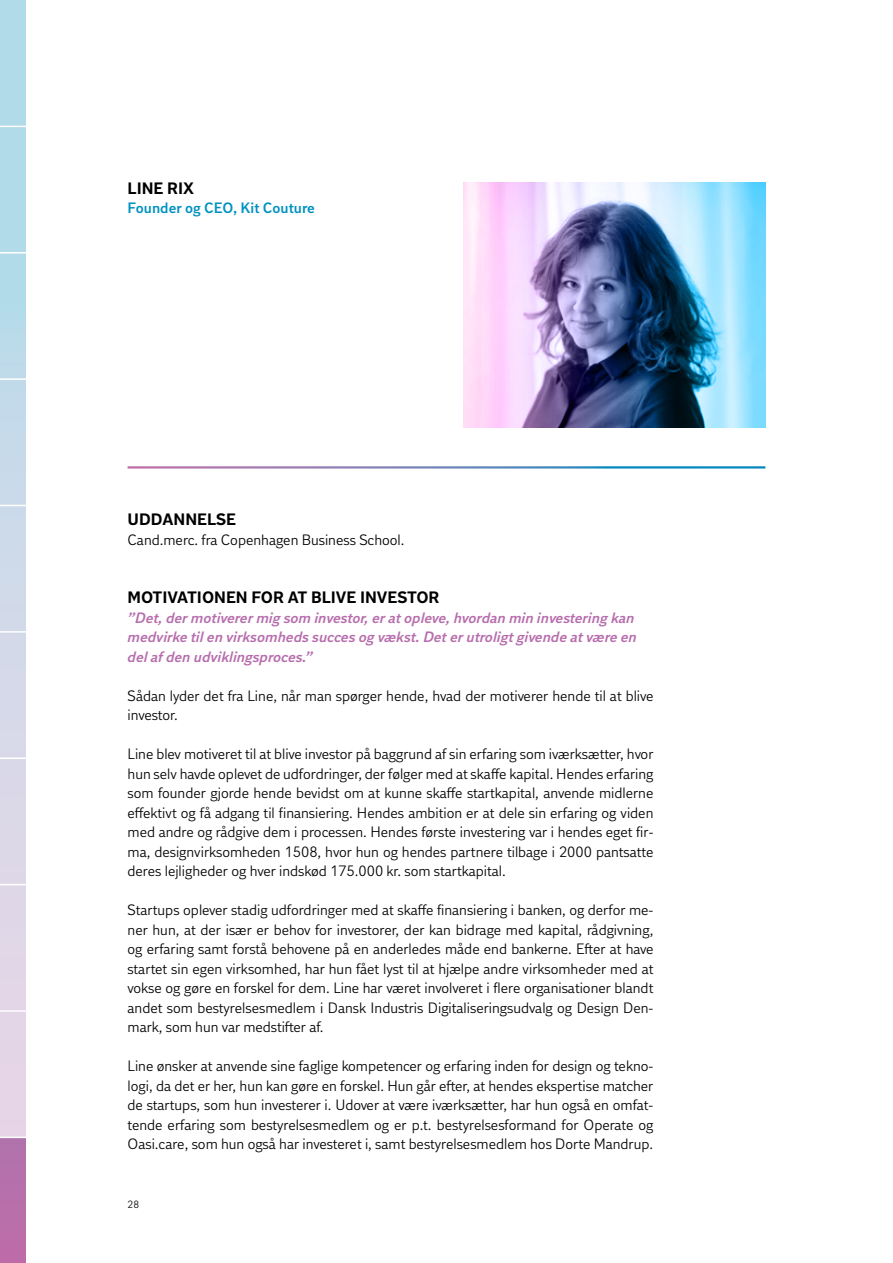
<style>
.page{position:relative;width:893px;height:1263px;background:#fff}
.page>*{position:absolute;margin:0;border:0;box-sizing:border-box;transform-origin:0 0}
.t1{font:700 16.5px "DI Sans";color:#000}
.t2{font:15px/19.5px "DI Sans";color:#000;text-align:justify}
.t3{font:italic 600 15px/19.5px "DI Sans";color:#b76dad}
.t4{font:600 15px "DI Sans";color:#0092c0}
.t5{font:10.5px "DI Sans";color:#000}
</style>
<div class="page">
<div style="left:0;top:0;width:26px;height:1263px;background:#b76faa"></div>
<svg style="left:0;top:0;width:26px;height:1136px;background:#cbd9e8"></svg>
<img style="left:464px;top:183px;width:301px;height:245px">
<hr style="left:0;top:126px;width:34px;height:1px;background:#fff">
<hr style="left:0;top:252px;width:34px;height:1px;background:#fff">
<hr style="left:0;top:378px;width:34px;height:2px;background:#fff">
<hr style="left:0;top:505px;width:34px;height:1px;background:#fff">
<hr style="left:0;top:631px;width:34px;height:2px;background:#fff">
<hr style="left:0;top:757px;width:34px;height:2px;background:#fff">
<hr style="left:0;top:884px;width:34px;height:1px;background:#fff">
<hr style="left:0;top:1010px;width:34px;height:2px;background:#fff">
<hr style="left:0;top:1136px;width:34px;height:2px;background:#fff">
<p class="t1" style="left:128px;top:177px;width:68px">LINE RIX</p>
<p class="t4" style="left:128px;top:198px;width:189px">Founder og CEO, Kit Couture</p>
<p class="t1" style="left:128px;top:509px;width:110px">UDDANNELSE</p>
<p class="t2" style="left:128px;top:530px;width:278px">Cand.merc. fra Copenhagen Business School.</p>
<p class="t1" style="left:128px;top:587px;width:313px">MOTIVATIONEN FOR AT BLIVE INVESTOR</p>
<p class="t3" style="left:128px;top:608px;width:511px">”Det, der motiverer mig som investor, er at opleve, hvordan min investering kan medvirke til en virksomheds succes og vækst. Det er utroligt givende at være en del af den udviklingsproces.”</p>
<p class="t2" style="left:128px;top:686px;width:527px">Sådan lyder det fra Line, når man spørger hende, hvad der motiverer hende til at blive investor.</p>
<p class="t2" style="left:128px;top:744px;width:527px">Line blev motiveret til at blive investor på baggrund af sin erfaring som iværksætter, hvor hun selv havde oplevet de udfordringer, der følger med at skaffe kapital. Hendes erfaring som founder gjorde hende bevidst om at kunne skaffe startkapital, anvende midlerne effektivt og få adgang til finansiering. Hendes ambition er at dele sin erfaring og viden med andre og rådgive dem i processen. Hendes første investering var i hendes eget fir&shy;ma, designvirksomheden 1508, hvor hun og hendes partnere tilbage i 2000 pantsatte deres lejligheder og hver indskød 175.000 kr. som startkapital.</p>
<p class="t2" style="left:128px;top:900px;width:527px">Startups oplever stadig udfordringer med at skaffe finansiering i banken, og derfor me&shy;ner hun, at der især er behov for investorer, der kan bidrage med kapital, rådgivning, og erfaring samt forstå behovene på en anderledes måde end bankerne. Efter at have startet sin egen virksomhed, har hun fået lyst til at hjælpe andre virksomheder med at vokse og gøre en forskel for dem. Line har været involveret i flere organisationer blandt andet som bestyrelsesmedlem i Dansk Industris Digitaliseringsudvalg og Design Den&shy;mark, som hun var medstifter af.</p>
<p class="t2" style="left:128px;top:1056px;width:527px">Line ønsker at anvende sine faglige kompetencer og erfaring inden for design og tekno&shy;logi, da det er her, hun kan gøre en forskel. Hun går efter, at hendes ekspertise matcher de startups, som hun investerer i. Udover at være iværksætter, har hun også en omfat&shy;tende erfaring som bestyrelsesmedlem og er p.t. bestyrelsesformand for Operate og Oasi.care, som hun også har investeret i, samt bestyrelsesmedlem hos Dorte Mandrup.</p>
<p class="t5" style="left:128px;top:1197px;width:13px">28</p>
</div>
